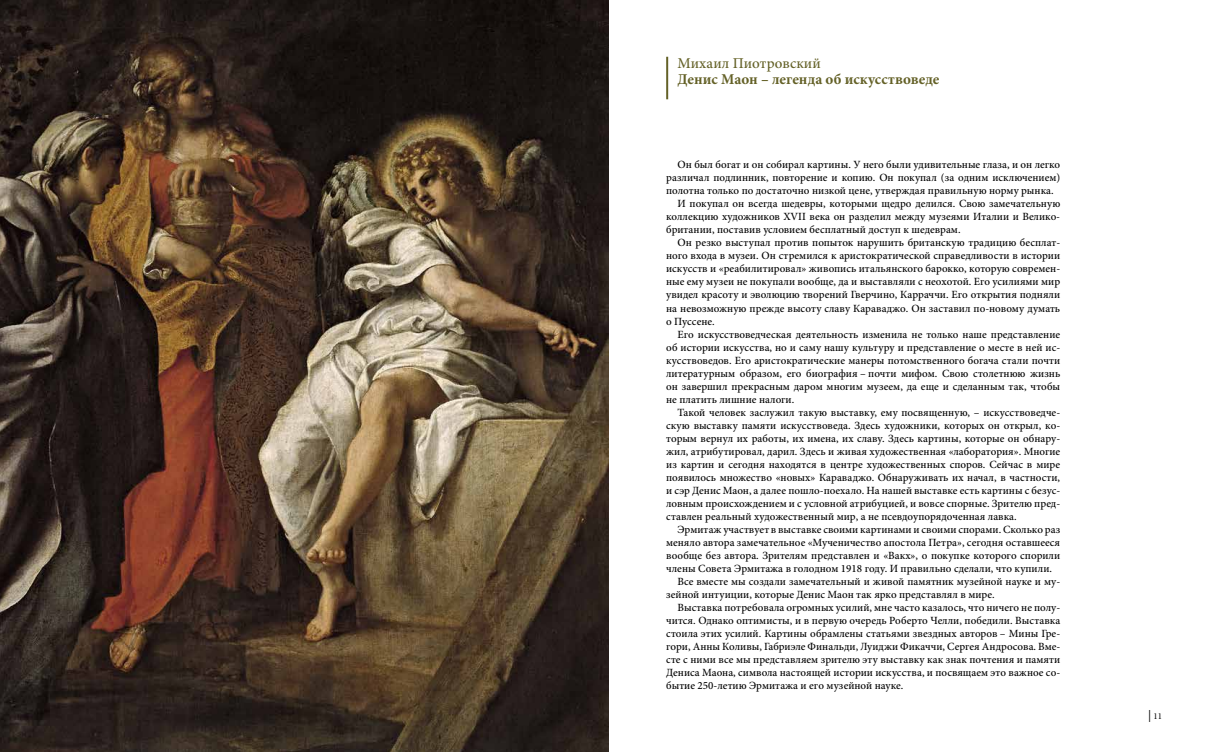
<style>
.page{position:relative;width:1219px;height:752px;background:#fff}
.page>*{position:absolute;margin:0;border:0;box-sizing:border-box;transform-origin:0 0}
.t1{font:700 15px "Minion Pro";color:#646127}
.t2{font:500 15px "Minion Pro";color:#646127}
.t3{font:500 11px "Minion Pro";color:#000}
.t4{font:9px "Minion Pro";color:#000}
.s1{font-size:12px}
</style>
<div class="page">
<img style="left:0;top:0;width:608px;height:751px">
<hr style="left:666px;top:57px;width:2px;height:42px;background:#646127">
<h1 class="t2" style="left:677px;top:53px;width:145px">Михаил Пиотровский</h1>
<h1 class="t1" style="left:677px;top:68px;width:263px">Денис Маон – легенда об искусствоведе</h1>
<p class="t3" style="left:677px;top:157px;width:384px">Он был богат и он собирал картины. У него были удивительные глаза, и он легко</p>
<p class="t3" style="left:666px;top:170px;width:396px">различал подлинник, повторение и копию. Он покупал (за одним исключением)</p>
<p class="t3" style="left:666px;top:183px;width:389px">полотна только по достаточно низкой цене, утверждая правильную норму рынка.</p>
<p class="t3" style="left:677px;top:196px;width:384px">И покупал он всегда шедевры, которыми щедро делился. Свою замечательную</p>
<p class="t3" style="left:666px;top:209px;width:395px">коллекцию художников XVII века он разделил между музеями Италии и Велико-</p>
<p class="t3" style="left:666px;top:222px;width:296px">британии, поставив условием бесплатный доступ к шедеврам.</p>
<p class="t3" style="left:677px;top:235px;width:384px">Он резко выступал против попыток нарушить британскую традицию бесплат-</p>
<p class="t3" style="left:666px;top:248px;width:396px">ного входа в музеи. Он стремился к аристократической справедливости в истории</p>
<p class="t3" style="left:666px;top:261px;width:396px">искусств и «реабилитировал» живопись итальянского барокко, которую современ-</p>
<p class="t3" style="left:666px;top:274px;width:395px">ные ему музеи не покупали вообще, да и выставляли с неохотой. Его усилиями мир</p>
<p class="t3" style="left:666px;top:287px;width:396px">увидел красоту и эволюцию творений Гверчино, Карраччи. Его открытия подняли</p>
<p class="t3" style="left:666px;top:300px;width:395px">на невозможную прежде высоту славу Караваджо. Он заставил по-новому думать</p>
<p class="t3" style="left:666px;top:313px;width:50px">о Пуссене.</p>
<p class="t3" style="left:677px;top:326px;width:384px">Его искусствоведческая деятельность изменила не только наше представление</p>
<p class="t3" style="left:666px;top:339px;width:396px">об истории искусства, но и саму нашу культуру и представление о месте в ней ис-</p>
<p class="t3" style="left:666px;top:352px;width:396px">кусствоведов. Его аристократические манеры потомственного богача стали почти</p>
<p class="t3" style="left:666px;top:365px;width:396px">литературным образом, его биография – почти мифом. Свою столетнюю жизнь</p>
<p class="t3" style="left:666px;top:378px;width:395px">он завершил прекрасным даром многим музеем, да еще и сделанным так, чтобы</p>
<p class="t3" style="left:666px;top:391px;width:130px">не платить лишние налоги.</p>
<p class="t3" style="left:677px;top:404px;width:384px">Такой человек заслужил такую выставку, ему посвященную, – искусствоведче-</p>
<p class="t3" style="left:666px;top:417px;width:396px">скую выставку памяти искусствоведа. Здесь художники, которых он открыл, ко-</p>
<p class="t3" style="left:666px;top:430px;width:396px">торым вернул их работы, их имена, их славу. Здесь картины, которые он обнару-</p>
<p class="t3" style="left:666px;top:443px;width:396px">жил, атрибутировал, дарил. Здесь и живая художественная «лаборатория». Многие</p>
<p class="t3" style="left:666px;top:456px;width:395px">из картин и сегодня находятся в центре художественных споров. Сейчас в мире</p>
<p class="t3" style="left:666px;top:469px;width:395px">появилось множество «новых» Караваджо. Обнаруживать их начал, в частности,</p>
<p class="t3" style="left:666px;top:482px;width:396px">и сэр Денис Маон, а далее пошло-поехало. На нашей выставке есть картины с безус-</p>
<p class="t3" style="left:666px;top:495px;width:396px">ловным происхождением и с условной атрибуцией, и вовсе спорные. Зрителю пред-</p>
<p class="t3" style="left:666px;top:508px;width:352px">ставлен реальный художественный мир, а не псевдоупорядоченная лавка.</p>
<p class="t3" style="left:677px;top:521px;width:384px">Эрмитаж участвует в выставке своими картинами и своими спорами. Сколько раз</p>
<p class="t3" style="left:666px;top:534px;width:396px">меняло автора замечательное «Мученичество апостола Петра», сегодня оставшееся</p>
<p class="t3" style="left:666px;top:547px;width:395px">вообще без автора. Зрителям представлен и «Вакх», о покупке которого спорили</p>
<p class="t3" style="left:666px;top:560px;width:387px">члены Совета Эрмитажа в голодном 1918 году. И правильно сделали, что купили.</p>
<p class="t3" style="left:677px;top:573px;width:384px">Все вместе мы создали замечательный и живой памятник музейной науке и му-</p>
<p class="t3" style="left:666px;top:586px;width:330px">зейной интуиции, которые Денис Маон так ярко представлял в мире.</p>
<p class="t3" style="left:677px;top:599px;width:384px">Выставка потребовала огромных усилий, мне часто казалось, что ничего не полу-</p>
<p class="t3" style="left:666px;top:612px;width:396px">чится. Однако оптимисты, и в первую очередь Роберто Челли, победили. Выставка</p>
<p class="t3" style="left:666px;top:625px;width:396px">стоила этих усилий. Картины обрамлены статьями звездных авторов – Мины Гре-</p>
<p class="t3" style="left:666px;top:638px;width:396px">гори, Анны Коливы, Габриэле Финальди, Луиджи Фикаччи, Сергея Андросова. Вме-</p>
<p class="t3" style="left:666px;top:651px;width:396px">сте с ними все мы представляем зрителю эту выставку как знак почтения и памяти</p>
<p class="t3" style="left:666px;top:664px;width:396px">Дениса Маона, символа настоящей истории искусства, и посвящаем это важное со-</p>
<p class="t3" style="left:666px;top:677px;width:239px">бытие 250‑летию Эрмитажа и его музейной науке.</p>
<p class="t4" style="left:1148px;top:709px;width:16px"><span class="s1">|</span> 11</p>
</div>
